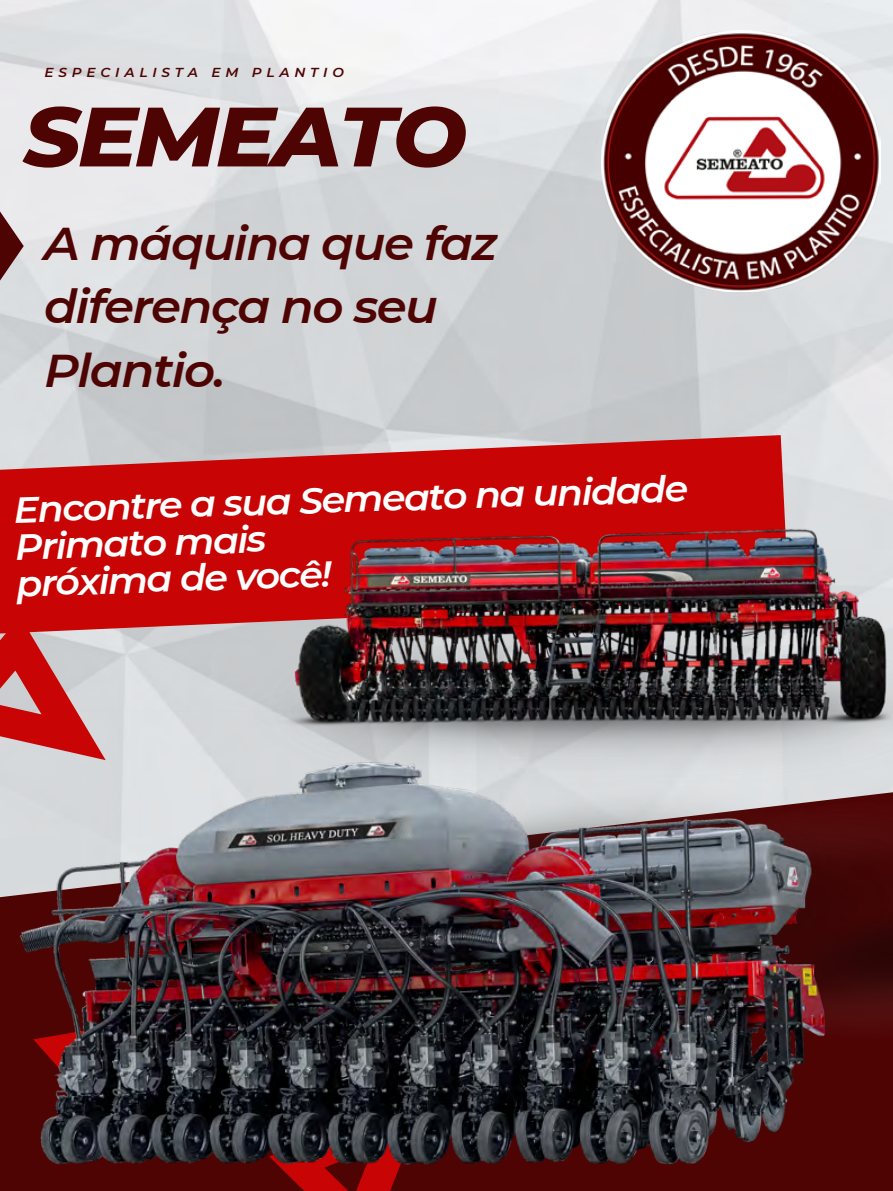
<style>
.page{position:relative;width:893px;height:1191px;background:#fff}
.page>*{position:absolute;margin:0;border:0;box-sizing:border-box;transform-origin:0 0}
.t1{font:italic 800 84px "Montserrat";letter-spacing:-.035em;color:#4f0404;scale:1.05 1}
.t2{font:italic 600 45.9px/63.8px "Montserrat";letter-spacing:-.035em;color:#4f0404;scale:1.05 1}
.t3{font:italic 600 36.15px/36.6px "Montserrat";color:#fff;scale:1.05 1}
.t4{font:italic 600 13.05px "Montserrat";letter-spacing:.35em;color:#4f0404;scale:1.05 1}
</style>
<div class="page">
<img style="left:859px;top:786px;width:34px;height:261px">
<svg style="left:0;top:211px;width:24px;height:70px;background:#9a7577"></svg>
<svg style="left:0;top:435px;width:789px;height:198px;background:#c93333"></svg>
<svg style="left:0;top:616px;width:106px;height:80px;background:#cb6b6c"></svg>
<img style="left:602px;top:30px;width:278px;height:261px">
<img style="left:0;top:696px;width:859px;height:495px">
<img style="left:250px;top:467px;width:643px;height:319px">
<p class="t4" style="left:45px;top:63px;width:287px">ESPECIALISTA EM PLANTIO</p>
<h1 class="t1" style="left:24px;top:75px;width:424px">SEMEATO</h1>
<p class="t2" style="left:44px;top:209px;width:433px">A máquina que faz diferença no seu<br>Plantio.</p>
<p class="t3" style="left:13px;top:491px;width:644px;rotate:-2deg">Encontre a sua Semeato na unidade<br>Primato mais<br>próxima de você!</p>
</div>
